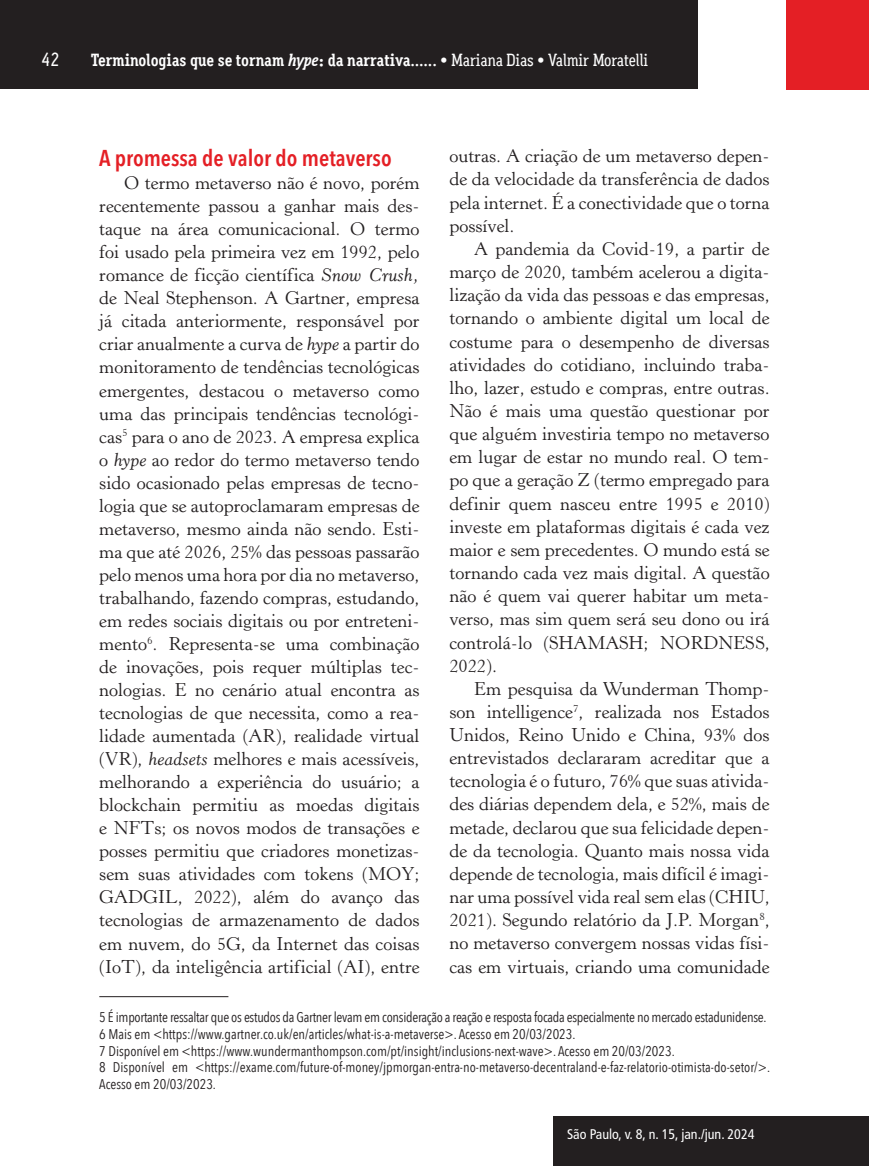
<style>
.page{position:relative;width:869px;height:1166px;background:#fff}
.page>*{position:absolute;margin:0;border:0;box-sizing:border-box;transform-origin:0 0}
.t1{font:600 condensed 22.75px "Avenir Next LT Pro";color:#e41f25}
.t2{font:500 19.25px "Aaux Office";color:#fff}
.t3{font:18.38px/23.1px "Horley Old Style";color:#231f20;text-align:justify}
.t4{font:700 17.5px "Aaux Office";letter-spacing:-.01em;color:#fff}
.t5{font:14px/16.8px "Avenir Next Condensed";color:#231f20}
.t6{font:condensed 14px "Frutiger LT Std";color:#fff}
.s1{font-style:italic}
.s2{font-weight:500}
</style>
<div class="page">
<div style="left:785px;top:0;width:83px;height:90px;background:#e41f25"></div>
<div style="left:0;top:0;width:697px;height:89px;background:#231f20"></div>
<div style="left:553px;top:1116px;width:314px;height:50px;background:#231f20"></div>
<hr style="left:99px;top:996px;width:129px;height:1px;background:#231f20">
<p class="t2" style="left:42px;top:48px;width:19px">42</p>
<p class="t4" style="left:91px;top:49px;width:559px">Terminologias que se tornam <span class="s1">hype</span>: da narrativa...... <span class="s2">• Mariana Dias • Valmir Moratelli</span></p>
<p class="t1" style="left:99px;top:144px;width:294px">A promessa de valor do metaverso</p>
<p class="t3" style="left:99px;top:172px;width:322px;text-indent:25px">O termo metaverso não é novo, porém recentemente passou a ganhar mais des&shy;taque na área comunicacional. O termo foi usado pela primeira vez em 1992, pelo romance de ficção científica <span class="s1">Snow Crush, </span>de Neal Stephenson. A Gartner, empresa já citada anteriormente, responsável por criar anualmente a curva de <span class="s1">hype</span> a partir do monitoramento de tendências tecnológicas emergentes, destacou o metaverso como uma das principais tendências tecnológi&shy;cas<sup>5</sup> para o ano de 2023. A empresa explica o <span class="s1">hype</span> ao redor do termo metaverso tendo sido ocasionado pelas empresas de tecno&shy;logia que se autoproclamaram empresas de metaverso, mesmo ainda não sendo. Esti&shy;ma que até 2026, 25% das pessoas passarão pelo menos uma hora por dia no metaverso, trabalhando, fazendo compras, estudando, em redes sociais digitais ou por entreteni&shy;mento<sup>6</sup>. Representa-se uma combinação de inovações, pois requer múltiplas tec&shy;nologias. E no cenário atual encontra as tecnologias de que necessita, como a rea&shy;lidade aumentada (AR), realidade virtual (VR), <span class="s1">headsets</span> melhores e mais acessíveis, melhorando a experiência do usuário; a blockchain permitiu as moedas digitais e NFTs; os novos modos de transações e posses permitiu que criadores monetizas&shy;sem suas atividades com tokens (MOY; GADGIL, 2022), além do avanço das tecnologias de armazenamento de dados em nuvem, do 5G, da Internet das coisas (IoT), da inteligência artificial (AI), entre</p>
<p class="t3" style="left:449px;top:145px;width:321px">outras. A criação de um metaverso depen&shy;de da velocidade da transferência de dados pela internet. É a conectividade que o torna possível.</p>
<p class="t3" style="left:449px;top:238px;width:321px;text-indent:25px">A pandemia da Covid-19, a partir de março de 2020, também acelerou a digita&shy;lização da vida das pessoas e das empresas, tornando o ambiente digital um local de costume para o desempenho de diversas atividades do cotidiano, incluindo traba&shy;lho, lazer, estudo e compras, entre outras.<br>Não é mais uma questão questionar por que alguém investiria tempo no metaverso em lugar de estar no mundo real. O tem&shy;po que a geração Z (termo empregado para definir quem nasceu entre 1995 e 2010) investe em plataformas digitais é cada vez maior e sem precedentes. O mundo está se tornando cada vez mais digital. A questão não é quem vai querer habitar um meta&shy;verso, mas sim quem será seu dono ou irá controlá-lo (SHAMASH; NORDNESS, 2022).</p>
<p class="t3" style="left:449px;top:677px;width:321px;text-indent:25px">Em pesquisa da Wunderman Thomp&shy;son intelligence<sup>7</sup>, realizada nos Estados Unidos, Reino Unido e China, 93% dos entrevistados declararam acreditar que a tecnologia é o futuro, 76% que suas ativida&shy;des diárias dependem dela, e 52%, mais de metade, declarou que sua felicidade depen&shy;de da tecnologia. Quanto mais nossa vida depende de tecnologia, mais difícil é imagi&shy;nar uma possível vida real sem elas (CHIU, 2021). Segundo relatório da J.P. Morgan<sup>8</sup>, no metaverso convergem nossas vidas físi&shy;cas em virtuais, criando uma comunidade</p>
<p class="t5" style="left:99px;top:1008px;width:672px">5 É importante ressaltar que os estudos da Gartner levam em consideração a reação e resposta focada especialmente no mercado estadunidense.<br>6 Mais em &lt;https://www.gartner.co.uk/en/articles/what-is-a-metaverse&gt;. Acesso em 20/03/2023.<br>7 Disponível em &lt;https://www.wundermanthompson.com/pt/insight/inclusions-next-wave&gt;. Acesso em 20/03/2023.<br>8 Disponível em &lt;https://exame.com/future-of-money/jpmorgan-entra-no-metaverso-decentraland-e-faz-relatorio-otimista-do-setor/&gt;.<br>Acesso em 20/03/2023.</p>
<p class="t6" style="left:567px;top:1126px;width:189px">São Paulo, v. 8, n. 15, jan./jun. 2024</p>
</div>
